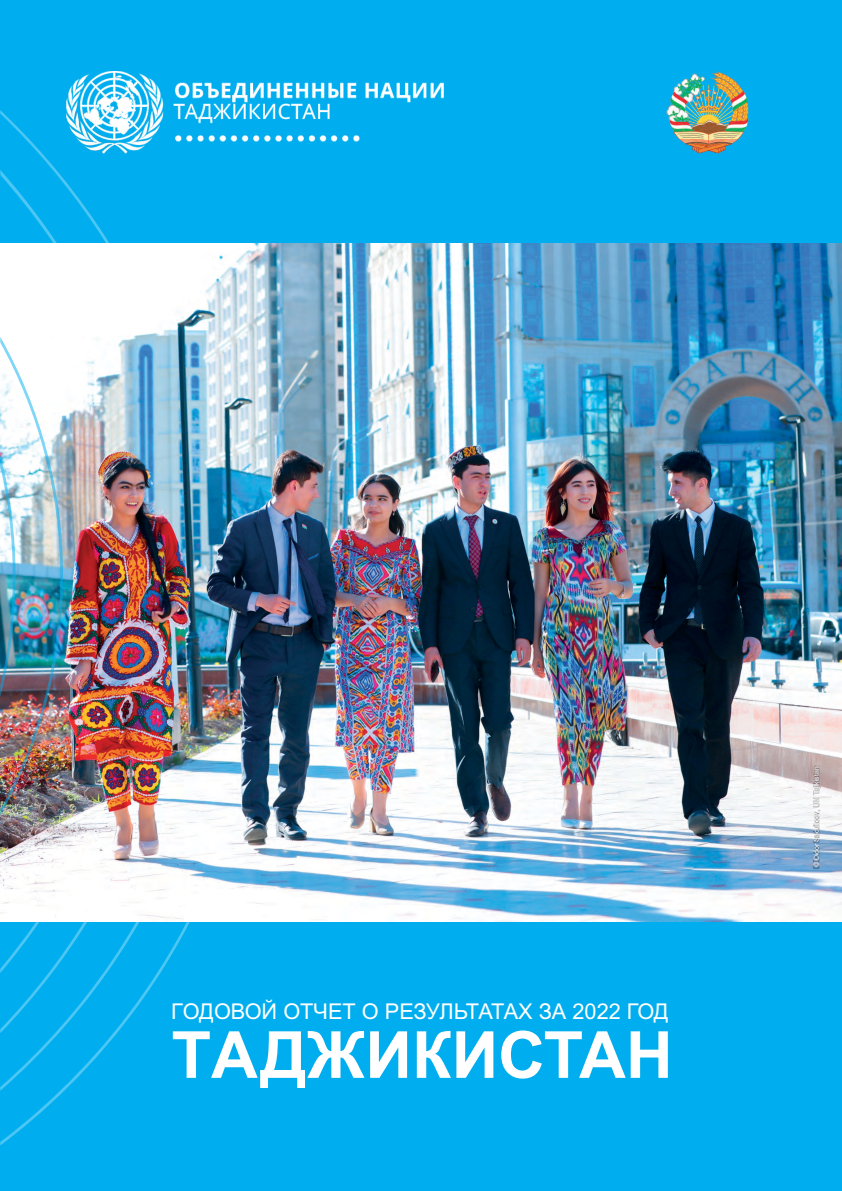
<style>
.page{position:relative;width:842px;height:1191px;background:#00aeef}
.page>*{position:absolute;margin:0;border:0;box-sizing:border-box;transform-origin:0 0}
.t1{font:700 64.9px "Arial";color:#fff}
.t2{font:21.8px "Arial";color:#fff}
.t3{font:7px "Arial";color:#fff}
</style>
<div class="page">
<img style="left:666px;top:72px;width:83px;height:82px">
<svg style="left:0;top:921px;width:241px;height:224px"></svg>
<img style="left:163px;top:244px;width:679px;height:677px">
<img style="left:0;top:110px;width:163px;height:863px">
<svg style="left:812px;top:766px;width:9px;height:103px"></svg>
<img style="left:67px;top:72px;width:377px;height:82px">
<p class="t2" style="left:171px;top:1003px;width:499px">ГОДОВОЙ ОТЧЕТ О РЕЗУЛЬТАТАХ ЗА 2022 ГОД</p>
<h1 class="t1" style="left:171px;top:1030px;width:503px">ТАДЖИКИСТАН</h1>
<p class="t3" style="left:814px;top:867px;width:103px;rotate:-90deg">© Didor Sadulloev, UN Tajikistan</p>
</div>
